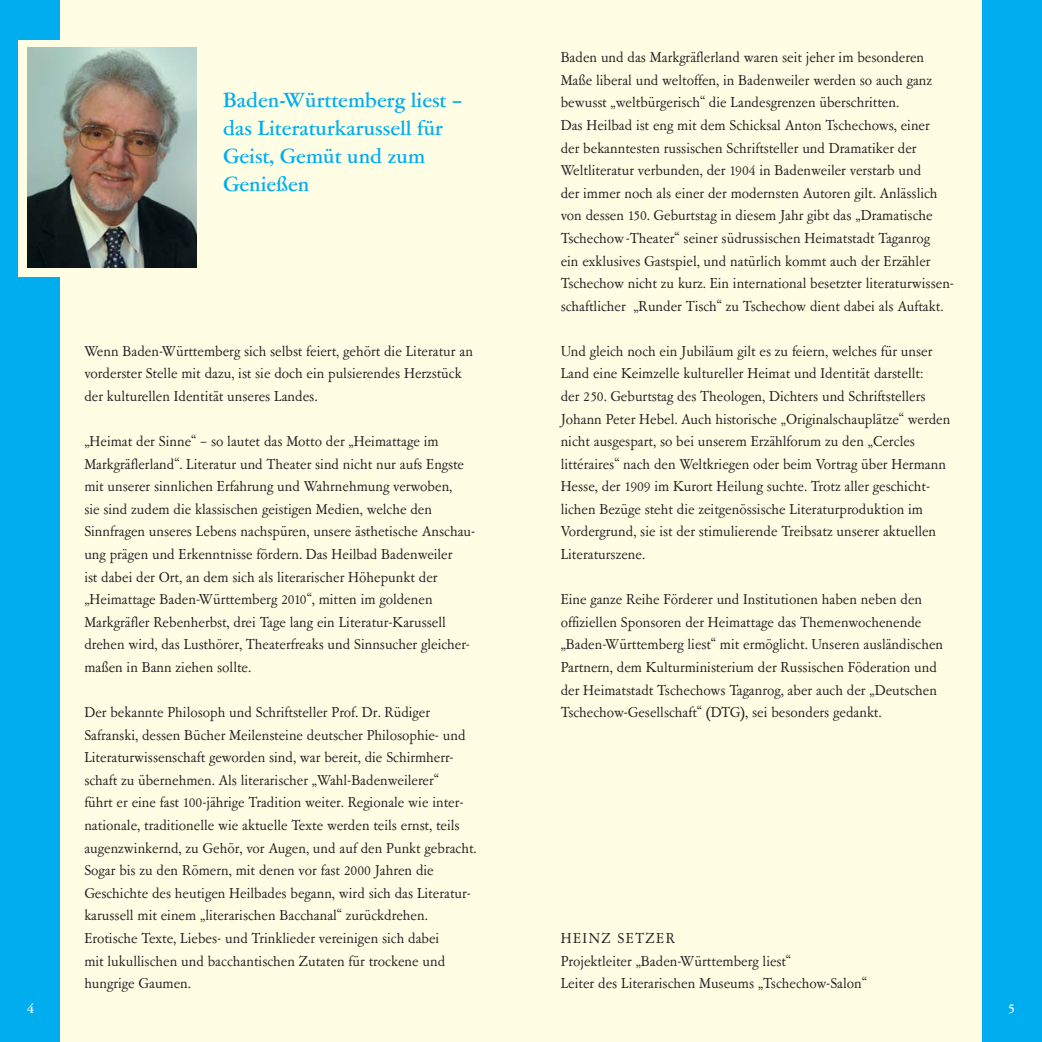
<style>
.page{position:relative;width:1042px;height:1042px;background:#fff}
.page>*{position:absolute;margin:0;border:0;box-sizing:border-box;transform-origin:0 0}
.t1{font:500 21px/28px "Garamont Amst EF";color:#00aeef}
.t2{font:14.88px/22.6px "Garamont Amst EF Rom";color:#231f20}
.t3{font:500 14px "Garamont Amst EF";color:#fff}
</style>
<div class="page">
<div style="left:0;top:0;width:521px;height:1042px;background:#fffde4"></div>
<div style="left:0;top:0;width:60px;height:1042px;background:#00aeef"></div>
<div style="left:521px;top:0;width:521px;height:1042px;background:#fffde4"></div>
<div style="left:982px;top:0;width:60px;height:1042px;background:#00aeef"></div>
<div style="left:19px;top:40px;width:501px;height:237px;background:#fffde4"></div>
<img style="left:28px;top:47px;width:169px;height:221px">
<h1 class="t1" style="left:223px;top:89px;width:240px">Baden-Württemberg liest – das Literaturkarussell für<br>Geist, Gemüt und zum<br>Genießen</h1>
<p class="t2" style="left:84px;top:341px;width:390px">Wenn Baden-Württemberg sich selbst feiert, gehört die Literatur an vorderster Stelle mit dazu, ist sie doch ein pulsierendes Herzstück der kulturellen Identität unseres Landes.</p>
<p class="t2" style="left:84px;top:431px;width:392px">„Heimat der Sinne“ – so lautet das Motto der „Heimattage im Markgräflerland“. Literatur und Theater sind nicht nur aufs Engste mit unserer sinnlichen Erfahrung und Wahrnehmung verwoben,<br>sie sind zudem die klassischen geistigen Medien, welche den Sinnfragen unseres Lebens nachspüren, unsere ästhetische Anschau&shy;ung prägen und Erkenntnisse fördern. Das Heilbad Badenweiler<br>ist dabei der Ort, an dem sich als literarischer Höhepunkt der „Heimattage Baden-Württemberg 2010“, mitten im goldenen Markgräfler Rebenherbst, drei Tage lang ein Literatur-Karussell drehen wird, das Lusthörer, Theaterfreaks und Sinnsucher gleicher&shy;maßen in Bann ziehen sollte.</p>
<p class="t2" style="left:84px;top:702px;width:394px">Der bekannte Philosoph und Schriftsteller Prof. Dr. Rüdiger Safranski, dessen Bücher Meilensteine deutscher Philosophie- und Literaturwissenschaft geworden sind, war bereit, die Schirmherr&shy;schaft zu übernehmen. Als literarischer „Wahl-Badenweilerer“<br>führt er eine fast 100-jährige Tradition weiter. Regionale wie inter - nationale, traditionelle wie aktuelle Texte werden teils ernst, teils augenzwinkernd, zu Gehör, vor Augen, und auf den Punkt gebracht.<br>Sogar bis zu den Römern, mit denen vor fast 2000 Jahren die Geschichte des heutigen Heilbades begann, wird sich das Literatur&shy;karussell mit einem „literarischen Bacchanal“ zurückdrehen.<br>Erotische Texte, Liebes- und Trinklieder vereinigen sich dabei<br>mit lukullischen und bacchantischen Zutaten für trockene und hungrige Gaumen.</p>
<p class="t2" style="left:561px;top:48px;width:395px">Baden und das Markgräflerland waren seit jeher im besonderen Maße liberal und weltoffen, in Badenweiler werden so auch ganz bewusst „weltbürgerisch“ die Landesgrenzen überschritten.<br>Das Heilbad ist eng mit dem Schicksal Anton Tschechows, einer<br>der bekanntesten russischen Schriftsteller und Dramatiker der Weltliteratur verbunden, der 1904 in Badenweiler verstarb und<br>der immer noch als einer der modernsten Autoren gilt. Anlässlich von dessen 150. Geburtstag in diesem Jahr gibt das „Dramatische Tschechow-Theater“ seiner südrussischen Heimatstadt Taganrog<br>ein exklusives Gastspiel, und natürlich kommt auch der Erzähler Tschechow nicht zu kurz. Ein international besetzter literaturwissen&shy;schaftlicher „Runder Tisch“ zu Tschechow dient dabei als Auftakt.</p>
<p class="t2" style="left:561px;top:341px;width:391px">Und gleich noch ein Jubiläum gilt es zu feiern, welches für unser Land eine Keimzelle kultureller Heimat und Identität darstellt:<br>der 250. Geburtstag des Theologen, Dichters und Schriftstellers Johann Peter Hebel. Auch historische „Originalschauplätze“ werden nicht ausgespart, so bei unserem Erzählforum zu den „Cercles littéraires“ nach den Weltkriegen oder beim Vortrag über Hermann Hesse, der 1909 im Kurort Heilung suchte. Trotz aller geschicht - lichen Bezüge steht die zeitgenössische Literaturproduktion im Vordergrund, sie ist der stimulierende Treibsatz unserer aktuellen Literaturszene.</p>
<p class="t2" style="left:561px;top:589px;width:384px">Eine ganze Reihe Förderer und Institutionen haben neben den offiziellen Sponsoren der Heimattage das Themenwochenende „Baden-Württemberg liest“ mit ermöglicht. Unseren ausländischen Partnern, dem Kulturministerium der Russischen Föderation und der Heimatstadt Tschechows Taganrog, aber auch der „Deutschen Tschechow-Gesellschaft“ (DTG), sei besonders gedankt.</p>
<p class="t2" style="left:561px;top:928px;width:308px">HEINZ SETZER<br>Projektleiter „Baden-Württemberg liest“<br>Leiter des Literarischen Museums „Tschechow-Salon“</p>
<p class="t3" style="left:27px;top:1002px;width:9px">4</p>
<p class="t3" style="left:1007px;top:1002px;width:9px">5</p>
</div>
